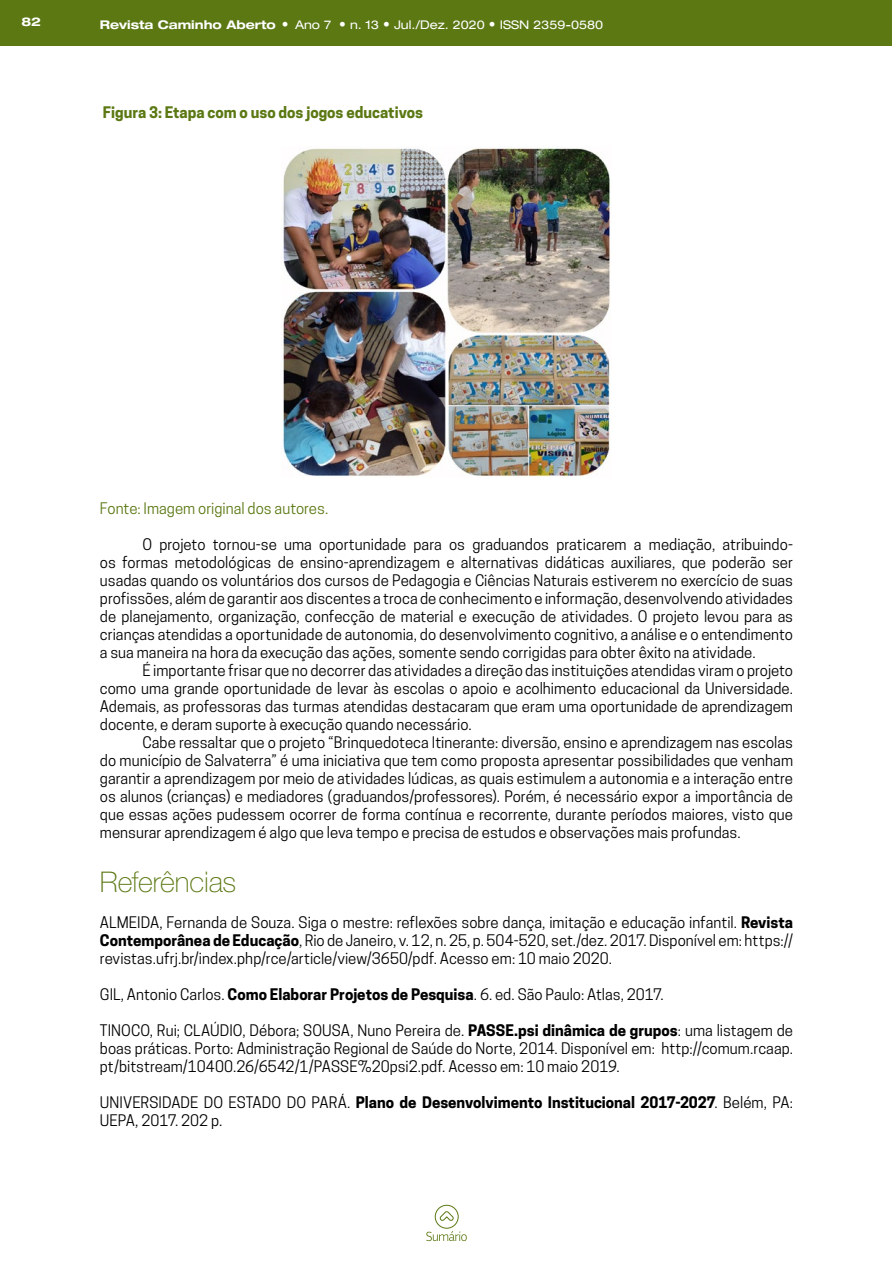
<style>
.page{position:relative;width:893px;height:1263px;background:#fff}
.page>*{position:absolute;margin:0;border:0;box-sizing:border-box;transform-origin:0 0}
.t1{font:100 28.5px "Helvetica Neue LT Pro";letter-spacing:-.01em;color:#5b7813}
.t2{font:15px/18px "Cooper Hewitt";color:#000;text-align:justify}
.t3{font:700 15px "Cooper Hewitt";color:#5b7813}
.t4{font:15px "Cooper Hewitt";color:#5b7813}
.t5{font:expanded 12px "Helvetica Neue LT Pro";color:#fff}
.t6{font:700 expanded 12px "Helvetica Neue LT Pro";color:#fff}
.s1{font-weight:700}
.s2{font-stretch:condensed;font-size:13.5px}
</style>
<div class="page">
<div style="left:0;top:0;width:892px;height:46px;background:#5b7813"></div>
<svg style="left:426px;top:1204px;width:41px;height:37px"></svg>
<img style="left:281px;top:148px;width:330px;height:329px">
<p class="t6" style="left:21px;top:14px;width:21px">82</p>
<p class="t5" style="left:100px;top:17px;width:505px"><span class="s1">Revista Caminho Aberto</span> <span class="s2">•</span> Ano 7 <span class="s2">•</span> n. 13 <span class="s2">•</span> Jul./Dez. 2020 <span class="s2">•</span> ISSN 2359-0580</p>
<p class="t3" style="left:103px;top:103px;width:322px">Figura 3: Etapa com o uso dos jogos educativos</p>
<p class="t4" style="left:100px;top:499px;width:230px">Fonte: Imagem original dos autores.</p>
<p class="t2" style="left:100px;top:535px;width:695px;text-indent:43px">O projeto tornou-se uma oportunidade para os graduandos praticarem a mediação, atribuindo&shy;os formas metodológicas de ensino-aprendizagem e alternativas didáticas auxiliares, que poderão ser usadas quando os voluntários dos cursos de Pedagogia e Ciências Naturais estiverem no exercício de suas profissões, além de garantir aos discentes a troca de conhecimento e informação, desenvolvendo atividades de planejamento, organização, confecção de material e execução de atividades. O projeto levou para as crianças atendidas a oportunidade de autonomia, do desenvolvimento cognitivo, a análise e o entendimento a sua maneira na hora da execução das ações, somente sendo corrigidas para obter êxito na atividade.</p>
<p class="t2" style="left:100px;top:661px;width:695px;text-indent:43px">É importante frisar que no decorrer das atividades a direção das instituições atendidas viram o projeto como uma grande oportunidade de levar às escolas o apoio e acolhimento educacional da Universidade.<br>Ademais, as professoras das turmas atendidas destacaram que eram uma oportunidade de aprendizagem docente, e deram suporte à execução quando necessário.</p>
<p class="t2" style="left:100px;top:733px;width:695px;text-indent:43px">Cabe ressaltar que o projeto “Brinquedoteca Itinerante: diversão, ensino e aprendizagem nas escolas do município de Salvaterra” é uma iniciativa que tem como proposta apresentar possibilidades que venham garantir a aprendizagem por meio de atividades lúdicas, as quais estimulem a autonomia e a interação entre os alunos (crianças) e mediadores (graduandos/professores). Porém, é necessário expor a importância de que essas ações pudessem ocorrer de forma contínua e recorrente, durante períodos maiores, visto que mensurar aprendizagem é algo que leva tempo e precisa de estudos e observações mais profundas.</p>
<h1 class="t1" style="left:100px;top:866px;width:138px">Referências</h1>
<p class="t2" style="left:100px;top:913px;width:695px">ALMEIDA, Fernanda de Souza. Siga o mestre: reflexões sobre dança, imitação e educação infantil. <span class="s1">Revista Contemporânea de Educação</span>, Rio de Janeiro, v. 12, n. 25, p. 504-520, set./dez. 2017. Disponível em: https:// revistas.ufrj.br/index.php/rce/article/view/3650/pdf. Acesso em: 10 maio 2020.</p>
<p class="t2" style="left:100px;top:985px;width:565px">GIL, Antonio Carlos. <span class="s1">Como Elaborar Projetos de Pesquisa</span>. 6. ed. São Paulo: Atlas, 2017.</p>
<p class="t2" style="left:100px;top:1021px;width:695px">TINOCO, Rui; CLAÚDIO, Débora; SOUSA, Nuno Pereira de. <span class="s1">PASSE.psi dinâmica de grupos</span>: uma listagem de boas práticas. Porto: Administração Regional de Saúde do Norte, 2014. Disponível em: http://comum.rcaap. pt/bitstream/10400.26/6542/1/PASSE%20psi2.pdf. Acesso em: 10 maio 2019.</p>
<p class="t2" style="left:100px;top:1093px;width:695px">UNIVERSIDADE DO ESTADO DO PARÁ. <span class="s1">Plano de Desenvolvimento Institucional 2017-2027</span>. Belém, PA:<br>UEPA, 2017. 202 p.</p>
</div>
